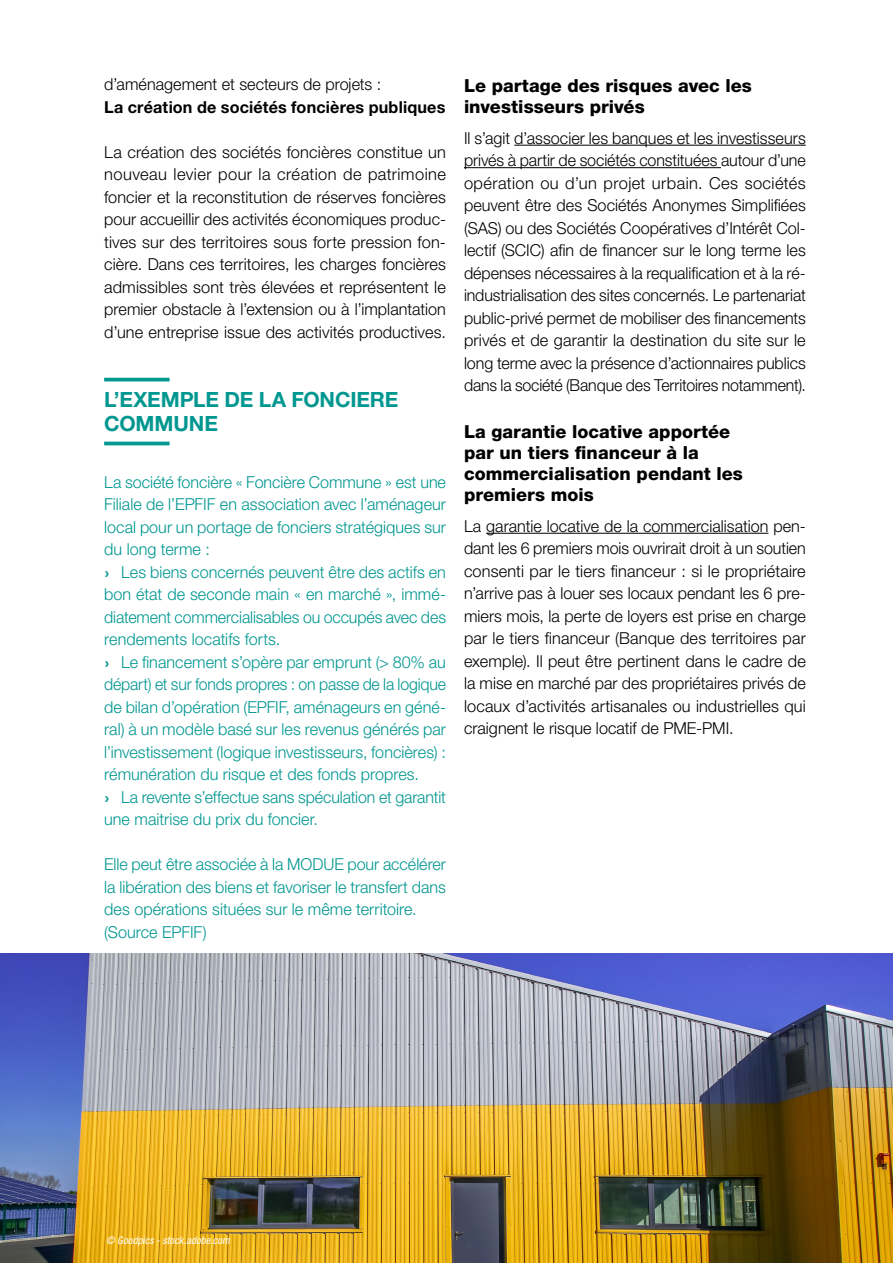
<style>
.page{position:relative;width:893px;height:1263px;background:#fff}
.page>*{position:absolute;margin:0;border:0;box-sizing:border-box;transform-origin:0 0}
.t1{font:700 21px/24px "Helvetica Neue LT Pro";letter-spacing:-.005em;color:#009790}
.t2{font:800 18px/21px "Helvetica Neue LT Pro";color:#000}
.t3{font:300 16.5px/22.5px "Helvetica Neue LT Pro";color:#000;text-align:justify}
.t4{font:300 16.5px/22.5px "Helvetica Neue LT Pro";color:#009790}
.t5{font:700 16.5px "Helvetica Neue LT Pro";letter-spacing:.01em;color:#000}
.t6{font:italic condensed 10.5px "Helvetica Neue LT Pro";letter-spacing:.01em;color:#fff}
.s1{font-family:"Montserrat";font-weight:400}
</style>
<div class="page">
<hr style="left:892px;top:0;width:1px;height:1263px;background:#009790">
<img style="left:0;top:954px;width:893px;height:309px">
<hr style="left:104px;top:378px;width:66px;height:3px;background:#009790">
<hr style="left:104px;top:442px;width:66px;height:3px;background:#009790">
<hr style="left:514px;top:145px;width:292px;height:1px;background:#000">
<hr style="left:464px;top:167px;width:257px;height:1px;background:#000">
<hr style="left:486px;top:533px;width:282px;height:1px;background:#000">
<p class="t3" style="left:104px;top:73px;width:279px">d’aménagement et secteurs de projets :</p>
<p class="t5" style="left:104px;top:97px;width:343px">La création de sociétés foncières publiques</p>
<p class="t3" style="left:104px;top:140px;width:343px">La création des sociétés foncières constitue un nouveau levier pour la création de patrimoine foncier et la reconstitution de réserves foncières pour accueillir des activités économiques produc&shy;tives sur des territoires sous forte pression fon&shy;cière. Dans ces territoires, les charges foncières admissibles sont très élevées et représentent le premier obstacle à l’extension ou à l’implantation d’une entreprise issue des activités productives.</p>
<p class="t1" style="left:104px;top:387px;width:296px">L’EXEMPLE DE LA FONCIERE<br>COMMUNE</p>
<p class="t4" style="left:104px;top:470px;width:343px">La société foncière « Foncière Commune » est une Filiale de l’EPFIF en association avec l’aménageur local pour un portage de fonciers stratégiques sur du long terme :<br><span class="s1">›</span> Les biens concernés peuvent être des actifs en bon état de seconde main « en marché », immé&shy;diatement commercialisables ou occupés avec des rendements locatifs forts.<br><span class="s1">›</span> Le financement s’opère par emprunt (&gt; 80% au départ) et sur fonds propres : on passe de la logique de bilan d’opération (EPFIF, aménageurs en géné&shy;ral) à un modèle basé sur les revenus générés par l’investissement (logique investisseurs, foncières) : rémunération du risque et des fonds propres.<br><span class="s1">›</span> La revente s’effectue sans spéculation et garantit une maitrise du prix du foncier.</p>
<p class="t4" style="left:104px;top:852px;width:343px">Elle peut être associée à la MODUE pour accélérer la libération des biens et favoriser le transfert dans des opérations situées sur le même territoire. (Source EPFIF)</p>
<p class="t2" style="left:464px;top:75px;width:289px">Le partage des risques avec les investisseurs privés</p>
<p class="t3" style="left:464px;top:126px;width:343px">Il s’agit d’associer les banques et les investisseurs privés à partir de sociétés constituées autour d’une opération ou d’un projet urbain. Ces sociétés peuvent être des Sociétés Anonymes Simplifiées (SAS) ou des Sociétés Coopératives d’Intérêt Col&shy;lectif (SCIC) afin de financer sur le long terme les dépenses nécessaires à la requalification et à la ré&shy;industrialisation des sites concernés. Le partenariat public-privé permet de mobiliser des financements privés et de garantir la destination du site sur le long terme avec la présence d’actionnaires publics dans la société (Banque des Territoires notamment).</p>
<p class="t2" style="left:464px;top:421px;width:280px">La garantie locative apportée par un tiers financeur à la commercialisation pendant les premiers mois</p>
<p class="t3" style="left:464px;top:514px;width:343px">La garantie locative de la commercialisation pen&shy;dant les 6 premiers mois ouvrirait droit à un soutien consenti par le tiers financeur : si le propriétaire n’arrive pas à louer ses locaux pendant les 6 pre&shy;miers mois, la perte de loyers est prise en charge par le tiers financeur (Banque des territoires par exemple). Il peut être pertinent dans le cadre de la mise en marché par des propriétaires privés de locaux d’activités artisanales ou industrielles qui craignent le risque locatif de PME-PMI.</p>
<p class="t6" style="left:106px;top:1234px;width:125px">© Goodpics - stock.adobe.com</p>
</div>
